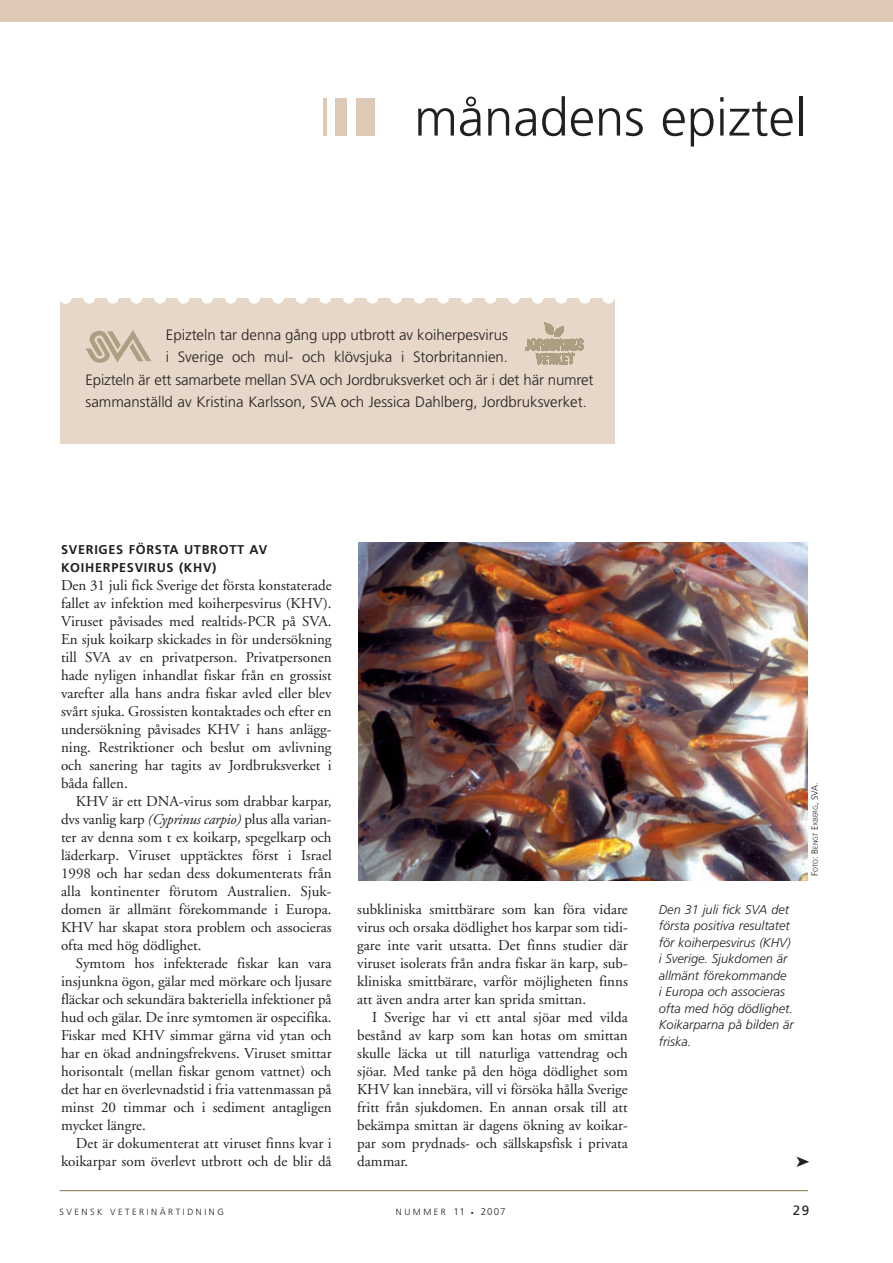
<style>
.page{position:relative;width:893px;height:1263px;background:#fff}
.page>*{position:absolute;margin:0;border:0;box-sizing:border-box;transform-origin:0 0}
.t1{font:300 52.5px "Frutiger";color:#231f20}
.t2{font:15px/18px "Adobe Garamond";color:#231f20;text-align:justify}
.t3{font:300 15px/22.5px "Frutiger";color:#231f20;text-align:center}
.t4{font:13.5px "Frutiger";color:#231f20}
.t5{font:italic 300 12.75px/16.5px "Frutiger";color:#231f20}
.t6{font:700 12.75px/18px "Frutiger";letter-spacing:.055em;color:#231f20}
.t7{font:300 9px "Frutiger";letter-spacing:.28em;color:#231f20}
.t8{font:300 6.75px "Frutiger";color:#231f20}
.s1{color:#ddc9b6}
.s2{font-style:italic}
.s3{font-size:9px}
.s4{font-size:9.75px}
.s5{font-size:6px}
</style>
<div class="page">
<div style="left:0;top:0;width:893px;height:21px;background:#ddc9b6"></div>
<div style="left:60px;top:298px;width:554px;height:145px;background:#e6d7c8"></div>
<svg style="left:60px;top:298px;width:531px;height:6px"></svg>
<svg style="left:602px;top:298px;width:12px;height:6px"></svg>
<img style="left:86px;top:330px;width:65px;height:33px">
<hr style="left:60px;top:1190px;width:748px;height:1px;background:#82704a">
<img style="left:359px;top:543px;width:449px;height:337px">
<h1 class="t1" style="left:322px;top:96px;width:486px"><span class="s1">❘❙❚</span> månadens epiztel</h1>
<p class="t3" style="left:86px;top:324px;width:509px">Epizteln tar denna gång upp utbrott av koiherpesvirus<br>i Sverige och mul- och klövsjuka i Storbritannien.<br>Epizteln är ett samarbete mellan SVA och Jordbruksverket och är i det här numret sammanställd av Kristina Karlsson, SVA och Jessica Dahlberg, Jordbruksverket.</p>
<p class="t6" style="left:61px;top:541px;width:208px">SVERIGES FÖRSTA UTBROTT AV<br>KOIHERPESVIRUS (KHV)</p>
<p class="t2" style="left:61px;top:577px;width:272px">Den 31 juli fick Sverige det första konstaterade fallet av infektion med koiherpesvirus (KHV).<br>Viruset påvisades med realtids-PCR på SVA.<br>En sjuk koikarp skickades in för undersökning till SVA av en privatperson. Privatpersonen hade nyligen inhandlat fiskar från en grossist varefter alla hans andra fiskar avled eller blev svårt sjuka. Grossisten kontaktades och efter en undersökning påvisades KHV i hans anlägg&shy;ning. Restriktioner och beslut om avlivning och sanering har tagits av Jordbruksverket i båda fallen.</p>
<p class="t2" style="left:61px;top:793px;width:272px;text-indent:15px">KHV är ett DNA-virus som drabbar karpar, dvs vanlig karp <span class="s2">(Cyprinus carpio)</span> plus alla varian&shy;ter av denna som t ex koikarp, spegelkarp och läderkarp. Viruset upptäcktes först i Israel 1998 och har sedan dess dokumenterats från alla kontinenter förutom Australien. Sjuk&shy;domen är allmänt förekommande i Europa.<br>KHV har skapat stora problem och associeras ofta med hög dödlighet.</p>
<p class="t2" style="left:61px;top:955px;width:272px;text-indent:15px">Symtom hos infekterade fiskar kan vara insjunkna ögon, gälar med mörkare och ljusare fläckar och sekundära bakteriella infektioner på hud och gälar. De inre symtomen är ospecifika.<br>Fiskar med KHV simmar gärna vid ytan och har en ökad andningsfrekvens. Viruset smittar horisontalt (mellan fiskar genom vattnet) och det har en överlevnadstid i fria vattenmassan på minst 20 timmar och i sediment antagligen mycket längre.</p>
<p class="t2" style="left:61px;top:1135px;width:272px;text-align:right">Det är dokumenterat att viruset finns kvar i koikarpar som överlevt utbrott och de blir då</p>
<p class="t2" style="left:357px;top:901px;width:272px">subkliniska smittbärare som kan föra vidare virus och orsaka dödlighet hos karpar som tidi&shy;gare inte varit utsatta. Det finns studier där viruset isolerats från andra fiskar än karp, sub&shy;kliniska smittbärare, varför möjligheten finns att även andra arter kan sprida smittan.</p>
<p class="t2" style="left:357px;top:1009px;width:272px;text-indent:15px">I Sverige har vi ett antal sjöar med vilda bestånd av karp som kan hotas om smittan skulle läcka ut till naturliga vattendrag och sjöar. Med tanke på den höga dödlighet som KHV kan innebära, vill vi försöka hålla Sverige fritt från sjukdomen. En annan orsak till att bekämpa smittan är dagens ökning av koikar&shy;par som prydnads- och sällskapsfisk i privata dammar.</p>
<p class="t5" style="left:659px;top:902px;width:136px">Den 31 juli fick SVA det första positiva resultatet för koiherpesvirus (KHV) i Sverige. Sjukdomen är allmänt förekommande<br>i Europa och associeras ofta med hög dödlighet.<br>Koikarparna på bilden är friska.</p>
<p class="t8" style="left:813px;top:876px;width:95px;rotate:-90deg"><span class="s3">F</span>OTO<span class="s3">: B</span>ENGT <span class="s3">E</span>KBERG<span class="s3">, SVA.</span></p>
<p class="t7" style="left:60px;top:1208px;width:166px">SVENSK VETERINÄRTIDNING</p>
<p class="t7" style="left:396px;top:1208px;width:111px">NUMMER <span class="s4">11</span> <span class="s5">•</span> <span class="s4">2007</span></p>
<p class="t4" style="left:793px;top:1205px;width:18px">29</p>
</div>
